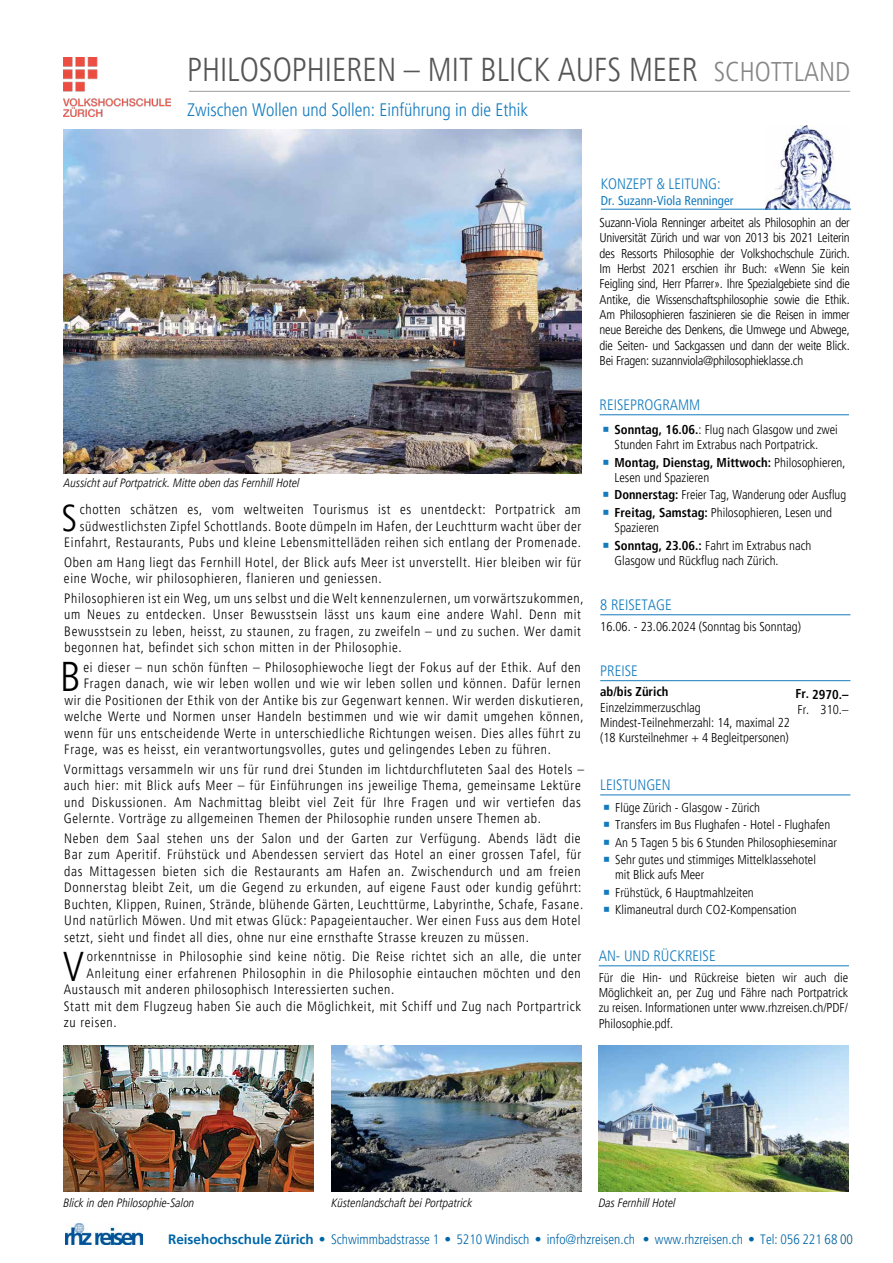
<style>
.page{position:relative;width:893px;height:1263px;background:#fff}
.page>*{position:absolute;margin:0;border:0;box-sizing:border-box;transform-origin:0 0}
.t1{font:300 condensed 41.4px "Frutiger LT Pro";color:#000}
.t2{font:300 condensed 37.2px "Frutiger LT Pro";color:#000}
.t3{font:300 condensed 33px "Frutiger LT Pro";color:#565655}
.t4{font:300 condensed 18px "Frutiger LT Pro";color:#137bbe}
.t5{font:300 condensed 15px "Frutiger LT Pro";color:#137bbe}
.t6{font:300 condensed 13.5px/16.5px "Frutiger LT Pro";letter-spacing:.05em;color:#000}
.t7{font:300 condensed 13.5px "Frutiger LT Pro";color:#0066a7}
.t8{font:300 condensed 12.75px/15.3px "Frutiger LT Pro";color:#000}
.t9{font:condensed 12.75px "Frutiger LT Pro";color:#137bbe}
.t10{font:700 condensed 12.75px "Frutiger LT Pro";color:#000}
.t11{font:italic 300 condensed 12px "Frutiger LT Pro";color:#000}
.s1{font-size:27px;color:#868686}
.s2{font-weight:700}
.s3{font-weight:700;font-stretch:normal}
.s4{color:#065075}
</style>
<div class="page">
<img style="left:66px;top:1224px;width:77px;height:21px">
<hr style="left:189px;top:91px;width:661px;height:1px;background:#9c9c9c">
<img style="left:64px;top:130px;width:517px;height:343px">
<img style="left:332px;top:1045px;width:250px;height:147px">
<img style="left:599px;top:1045px;width:250px;height:147px">
<img style="left:64px;top:1045px;width:250px;height:147px">
<hr style="left:600px;top:680px;width:250px;height:1px;background:#137bbe">
<hr style="left:600px;top:414px;width:249px;height:1px;background:#137bbe">
<hr style="left:600px;top:794px;width:250px;height:1px;background:#137bbe">
<hr style="left:600px;top:614px;width:250px;height:1px;background:#137bbe">
<hr style="left:599px;top:965px;width:250px;height:1px;background:#137bbe">
<img style="left:766px;top:125px;width:84px;height:84px">
<hr style="left:601px;top:209px;width:250px;height:1px;background:#137bbe">
<img style="left:63px;top:57px;width:107px;height:60px">
<h3 class="t3" style="left:187px;top:53px;width:665px">PHILOSOPHIEREN – MIT BLICK AUFS MEER <span class="s1">SCHOTTLAND</span></h3>
<h3 class="t4" style="left:187px;top:100px;width:342px">Zwischen Wollen und Sollen: Einführung in die Ethik</h3>
<p class="t11" style="left:64px;top:477px;width:237px">Aussicht auf Portpatrick. Mitte oben das Fernhill Hotel</p>
<p class="t6" style="left:64px;top:501px;width:518px;text-align:right">chotten schätzen es, vom weltweiten Tourismus ist es unentdeckt: Portpatrick am südwestlichsten Zipfel Schottlands. Boote dümpeln im Hafen, der Leuchtturm wacht über der<br>Einfahrt, Restaurants, Pubs und kleine Lebensmittelläden reihen sich entlang der Promenade.</p>
<p class="t6" style="left:64px;top:554px;width:519px">Oben am Hang liegt das Fernhill Hotel, der Blick aufs Meer ist unverstellt. Hier bleiben wir für eine Woche, wir philosophieren, flanieren und geniessen.</p>
<p class="t6" style="left:64px;top:590px;width:521px">Philosophieren ist ein Weg, um uns selbst und die Welt kennenzulernen, um vorwärtszukommen, um Neues zu entdecken. Unser Bewusstsein lässt uns kaum eine andere Wahl. Denn mit Bewusstsein zu leben, heisst, zu staunen, zu fragen, zu zweifeln – und zu suchen. Wer damit begonnen hat, befindet sich schon mitten in der Philosophie.</p>
<h1 class="t1" style="left:60px;top:656px;width:22px">B</h1>
<p class="t6" style="left:83px;top:659px;width:499px">ei dieser – nun schön fünften – Philosophiewoche liegt der Fokus auf der Ethik. Auf den</p>
<h2 class="t2" style="left:62px;top:499px;width:17px">S</h2>
<p class="t6" style="left:84px;top:675px;width:498px">Fragen danach, wie wir leben wollen und wie wir leben sollen und können. Dafür lernen</p>
<p class="t6" style="left:64px;top:692px;width:521px">wir die Positionen der Ethik von der Antike bis zur Gegenwart kennen. Wir werden diskutieren,</p>
<p class="t6" style="left:64px;top:708px;width:521px">welche Werte und Normen unser Handeln bestimmen und wie wir damit umgehen können,</p>
<p class="t6" style="left:64px;top:725px;width:518px">wenn für uns entscheidende Werte in unterschiedliche Richtungen weisen. Dies alles führt zu</p>
<p class="t6" style="left:64px;top:741px;width:488px">Frage, was es heisst, ein verantwortungsvolles, gutes und gelingendes Leben zu führen.</p>
<p class="t6" style="left:64px;top:761px;width:522px">Vormittags versammeln wir uns für rund drei Stunden im lichtdurchfluteten Saal des Hotels – auch hier: mit Blick aufs Meer – für Einführungen ins jeweilige Thema, gemeinsame Lektüre und Diskussionen. Am Nachmittag bleibt viel Zeit für Ihre Fragen und wir vertiefen das Gelernte. Vorträge zu allgemeinen Themen der Philosophie runden unsere Themen ab.</p>
<p class="t6" style="left:64px;top:830px;width:521px">Neben dem Saal stehen uns der Salon und der Garten zur Verfügung. Abends lädt die Bar zum Aperitif. Frühstück und Abendessen serviert das Hotel an einer grossen Tafel, für das Mittagessen bieten sich die Restaurants am Hafen an. Zwischendurch und am freien Donnerstag bleibt Zeit, um die Gegend zu erkunden, auf eigene Faust oder kundig geführt:<br>Buchten, Klippen, Ruinen, Strände, blühende Gärten, Leuchttürme, Labyrinthe, Schafe, Fasane.<br>Und natürlich Möwen. Und mit etwas Glück: Papageientaucher. Wer einen Fuss aus dem Hotel setzt, sieht und findet all dies, ohne nur eine ernsthafte Strasse kreuzen zu müssen.</p>
<h1 class="t1" style="left:63px;top:945px;width:23px">V</h1>
<p class="t6" style="left:87px;top:948px;width:496px">orkenntnisse in Philosophie sind keine nötig. Die Reise richtet sich an alle, die unter</p>
<p class="t6" style="left:87px;top:965px;width:496px">Anleitung einer erfahrenen Philosophin in die Philosophie eintauchen möchten und den</p>
<p class="t6" style="left:64px;top:981px;width:332px">Austausch mit anderen philosophisch Interessierten suchen.</p>
<p class="t6" style="left:64px;top:998px;width:519px">Statt mit dem Flugzeug haben Sie auch die Möglichkeit, mit Schiff und Zug nach Portpartrick</p>
<p class="t6" style="left:64px;top:1014px;width:54px">zu reisen.</p>
<p class="t5" style="left:601px;top:176px;width:121px">KONZEPT &amp; LEITUNG:</p>
<p class="t9" style="left:601px;top:195px;width:134px">Dr. Suzann-Viola Renninger</p>
<p class="t8" style="left:600px;top:215px;width:252px;text-align:justify">Suzann-Viola Renninger arbeitet als Philosophin an der Universität Zürich und war von 2013 bis 2021 Leiterin des Ressorts Philosophie der Volkshochschule Zürich.<br>Im Herbst 2021 erschien ihr Buch: «Wenn Sie kein Feigling sind, Herr Pfarrer». Ihre Spezialgebiete sind die Antike, die Wissenschaftsphilosophie sowie die Ethik.<br>Am Philosophieren faszinieren sie die Reisen in immer neue Bereiche des Denkens, die Umwege und Abwege, die Seiten- und Sackgassen und dann der weite Blick.<br>Bei Fragen: suzannviola@philosophieklasse.ch</p>
<p class="t5" style="left:600px;top:397px;width:102px">REISEPROGRAMM</p>
<p class="t8" style="left:615px;top:422px;width:225px"><span class="s2">Sonntag, 16.06.</span>: Flug nach Glasgow und zwei<br>Stunden Fahrt im Extrabus nach Portpatrick.</p>
<p class="t8" style="left:615px;top:455px;width:232px"><span class="s2">Montag, Dienstag, Mittwoch:</span> Philosophieren,<br>Lesen und Spazieren</p>
<p class="t8" style="left:615px;top:487px;width:233px;line-height:17.4px"><span class="s2">Donnerstag:</span> Freier Tag, Wanderung oder Ausflug<br><span class="s2">Freitag, Samstag:</span> Philosophieren, Lesen und</p>
<p class="t8" style="left:615px;top:519px;width:198px;line-height:17.4px">Spazieren<br><span class="s2">Sonntag, 23.06.:</span> Fahrt im Extrabus nach</p>
<p class="t8" style="left:615px;top:553px;width:166px">Glasgow und Rückflug nach Zürich.</p>
<p class="t5" style="left:600px;top:597px;width:73px">8 REISETAGE</p>
<p class="t8" style="left:600px;top:619px;width:202px">16.06. - 23.06.2024 (Sonntag bis Sonntag)</p>
<p class="t5" style="left:600px;top:663px;width:39px">PREISE</p>
<p class="t10" style="left:600px;top:685px;width:70px">ab/bis Zürich</p>
<p class="t8" style="left:600px;top:700px;width:191px">Einzelzimmerzuschlag<br>Mindest-Teilnehmerzahl: 14, maximal 22 (18 Kursteilnehmer + 4 Begleitpersonen)</p>
<p class="t10" style="left:796px;top:687px;width:54px">Fr. 2970.–</p>
<p class="t8" style="left:821px;top:702px;width:29px">310.–</p>
<p class="t8" style="left:797px;top:702px;width:13px">Fr.</p>
<p class="t5" style="left:600px;top:777px;width:72px">LEISTUNGEN</p>
<p class="t8" style="left:615px;top:799px;width:223px;line-height:17.4px">Flüge Zürich - Glasgow - Zürich<br>Transfers im Bus Flughafen - Hotel - Flughafen An 5 Tagen 5 bis 6 Stunden Philosophieseminar Sehr gutes und stimmiges Mittelklassehotel</p>
<p class="t8" style="left:615px;top:867px;width:183px;line-height:17.4px">mit Blick aufs Meer<br>Frühstück, 6 Hauptmahlzeiten<br>Klimaneutral durch CO2-Kompensation</p>
<p class="t5" style="left:599px;top:948px;width:118px">AN- UND RÜCKREISE</p>
<p class="t8" style="left:599px;top:970px;width:251px;text-align:justify">Für die Hin- und Rückreise bieten wir auch die Möglichkeit an, per Zug und Fähre nach Portpatrick zu reisen. Informationen unter www.rhzreisen.ch/PDF/ Philosophie.pdf.</p>
<p class="t11" style="left:64px;top:1198px;width:132px">Blick in den Philosophie-Salon</p>
<p class="t11" style="left:332px;top:1198px;width:142px">Küstenlandschaft bei Portpatrick</p>
<p class="t11" style="left:599px;top:1198px;width:79px">Das Fernhill Hotel</p>
<p class="t7" style="left:168px;top:1231px;width:686px"><span class="s3">Reisehochschule Zürich</span> • Schwimmbadstrasse 1 • 5210 Windisch • info@rhzreisen.ch • www.rhzreisen.ch • Tel: 056 221 68 <span class="s4">00</span></p>
</div>
